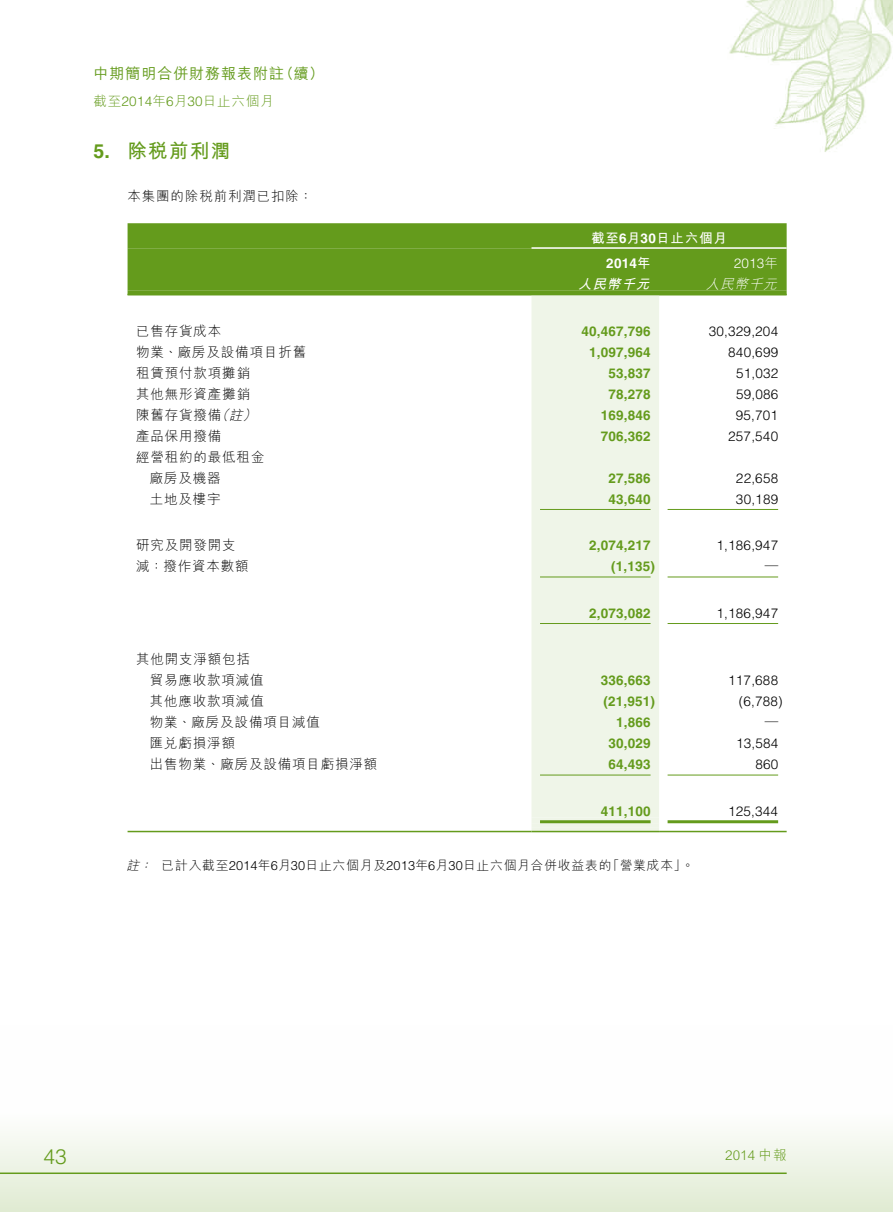
<style>
.page{position:relative;width:893px;height:1212px;background:#fff}
.page>*{position:absolute;margin:0;border:0;box-sizing:border-box;transform-origin:0 0}
.t1{font:300 21px "Helvetica LT Std";color:#649b1c}
.t2{font:700 19.5px "M Hei HK";letter-spacing:.065em;color:#649b1c}
.t3{font:700 19.5px "Helvetica LT Std";color:#649b1c}
.t4{font:500 15px "M Hei HK";letter-spacing:.065em;color:#649b1c}
.t5{font:300 13.5px/21px "M Hei HK";letter-spacing:.065em;color:#000}
.t6{font:700 13.5px "Helvetica LT Std";letter-spacing:.015em;color:#649b1c}
.t7{font:300 13.5px "Helvetica LT Std";letter-spacing:.015em;color:#000}
.t8{font:300 13.5px "M Hei HK";letter-spacing:.065em;color:#649b1c}
.t9{font:700 13.5px "M Hei HK";letter-spacing:.065em;color:#fff}
.t10{font:300 13.5px "Helvetica LT Std";color:#fff}
.t11{font:700 13.5px "Helvetica LT Std";color:#fff}
.t12{font:italic 300 13.5px "M Hei HK";color:#fff}
.t13{font:italic 700 13.5px "M Hei HK";color:#fff}
.t14{font:italic 300 13.5px "M Hei HK";color:#000}
.t15{font:300 12.75px "M Hei HK";letter-spacing:.065em;color:#000}
.t16{font:italic 300 12.75px "M Hei HK";color:#000}
.s1{font-family:"Helvetica LT Std"}
.s2{font-family:"M Hei HK"}
</style>
<div class="page">
<div style="left:0;top:1025px;width:893px;height:187px;background:linear-gradient(to bottom,#fff,#e6efdb)"></div>
<img style="left:729px;top:0;width:164px;height:152px">
<hr style="left:0;top:1172px;width:787px;height:2px;background:#649b1c">
<div style="left:128px;top:223px;width:659px;height:71px;background:#649b1c"></div>
<div style="left:128px;top:249px;width:659px;height:42px;background:#649b1c"></div>
<div style="left:531px;top:295px;width:128px;height:522px;background:#eff5e8"></div>
<svg style="left:531px;top:817px;width:128px;height:14px"></svg>
<hr style="left:531px;top:247px;width:256px;height:2px;background:#fff">
<hr style="left:128px;top:294px;width:403px;height:1px;background:#649b1c">
<hr style="left:531px;top:294px;width:128px;height:1px;background:#649b1c">
<hr style="left:659px;top:294px;width:128px;height:1px;background:#649b1c">
<hr style="left:540px;top:509px;width:111px;height:1px;background:#649b1c">
<hr style="left:668px;top:509px;width:110px;height:1px;background:#649b1c">
<hr style="left:540px;top:577px;width:111px;height:1px;background:#649b1c">
<hr style="left:668px;top:577px;width:110px;height:1px;background:#649b1c">
<hr style="left:540px;top:623px;width:111px;height:1px;background:#649b1c">
<hr style="left:668px;top:623px;width:110px;height:1px;background:#649b1c">
<hr style="left:540px;top:775px;width:111px;height:1px;background:#649b1c">
<hr style="left:668px;top:775px;width:110px;height:1px;background:#649b1c">
<hr style="left:540px;top:820px;width:111px;height:3px;background:#649b1c">
<hr style="left:668px;top:820px;width:110px;height:3px;background:#649b1c">
<hr style="left:128px;top:831px;width:403px;height:1px;background:#649b1c">
<hr style="left:531px;top:831px;width:128px;height:1px;background:#649b1c">
<hr style="left:659px;top:831px;width:128px;height:1px;background:#649b1c">
<p class="t4" style="left:94px;top:62px;width:192px">中期簡明合併財務報表附註</p>
<p class="t4" style="left:279px;top:62px;width:47px">（續(</p>
<p class="t8" style="left:94px;top:94px;width:182px">截至<span class="s1">2014</span>年月<span class="s1">6 30</span>日止六個月</p>
<h2 class="t3" style="left:94px;top:139px;width:18px">5.</h2>
<h2 class="t2" style="left:128px;top:136px;width:104px">除稅前利潤</h2>
<p class="t5" style="left:128px;top:185px;width:187px">本集團的除稅前利潤已扣除：</p>
<p class="t9" style="left:591px;top:228px;width:137px">截至月<span class="s1">6 30</span>日止六個月</p>
<p class="t11" style="left:606px;top:255px;width:46px">2014<span class="s2">年</span></p>
<p class="t10" style="left:734px;top:255px;width:46px">2013<span class="s2">年</span></p>
<p class="t13" style="left:578px;top:274px;width:77px">人民幣千元</p>
<p class="t12" style="left:706px;top:277px;width:76px">人民幣千元</p>
<p class="t5" style="left:136px;top:320px;width:87px">已售存貨成本</p>
<p class="t6" style="left:581px;top:323px;width:71px">40,467,796</p>
<p class="t7" style="left:709px;top:322px;width:71px">30,329,204</p>
<p class="t5" style="left:136px;top:341px;width:172px">物業、廠房及設備項目折舊</p>
<p class="t6" style="left:589px;top:344px;width:63px">1,097,964</p>
<p class="t7" style="left:728px;top:343px;width:51px">840,699</p>
<p class="t5" style="left:136px;top:362px;width:116px">租賃預付款項攤銷</p>
<p class="t6" style="left:608px;top:365px;width:44px">53,837</p>
<p class="t7" style="left:736px;top:364px;width:44px">51,032</p>
<p class="t5" style="left:136px;top:383px;width:116px">其他無形資產攤銷</p>
<p class="t6" style="left:608px;top:386px;width:44px">78,278</p>
<p class="t7" style="left:736px;top:385px;width:44px">59,086</p>
<p class="t14" style="left:215px;top:408px;width:19px">（</p>
<p class="t14" style="left:242px;top:408px;width:19px">(</p>
<p class="t5" style="left:136px;top:404px;width:87px">陳舊存貨撥備</p>
<p class="t14" style="left:229px;top:408px;width:19px">註</p>
<p class="t6" style="left:601px;top:407px;width:51px">169,846</p>
<p class="t7" style="left:736px;top:406px;width:44px">95,701</p>
<p class="t5" style="left:136px;top:425px;width:130px">產品保用撥備<br>經營租約的最低租金</p>
<p class="t6" style="left:601px;top:428px;width:51px">706,362</p>
<p class="t7" style="left:728px;top:427px;width:51px">257,540</p>
<p class="t5" style="left:150px;top:467px;width:72px">廠房及機器</p>
<p class="t6" style="left:608px;top:470px;width:44px">27,586</p>
<p class="t7" style="left:736px;top:469px;width:44px">22,658</p>
<p class="t5" style="left:150px;top:488px;width:72px">土地及樓宇</p>
<p class="t6" style="left:608px;top:491px;width:44px">43,640</p>
<p class="t7" style="left:736px;top:490px;width:44px">30,189</p>
<p class="t5" style="left:136px;top:534px;width:101px">研究及開發開支</p>
<p class="t6" style="left:589px;top:537px;width:63px">2,074,217</p>
<p class="t7" style="left:717px;top:537px;width:63px">1,186,947</p>
<p class="t5" style="left:136px;top:555px;width:114px">減：撥作資本數額</p>
<p class="t6" style="left:611px;top:558px;width:45px">)1,135(</p>
<p class="t5" style="left:765px;top:555px;width:15px">—</p>
<p class="t6" style="left:589px;top:605px;width:63px">2,073,082</p>
<p class="t7" style="left:717px;top:604px;width:63px">1,186,947</p>
<p class="t5" style="left:136px;top:648px;width:116px">其他開支淨額包括</p>
<p class="t5" style="left:150px;top:669px;width:116px">貿易應收款項減值</p>
<p class="t6" style="left:601px;top:672px;width:51px">336,663</p>
<p class="t7" style="left:728px;top:672px;width:51px">117,688</p>
<p class="t5" style="left:150px;top:690px;width:116px">其他應收款項減值</p>
<p class="t6" style="left:604px;top:693px;width:53px">)21,951(</p>
<p class="t7" style="left:739px;top:693px;width:45px">)6,788(</p>
<p class="t5" style="left:150px;top:711px;width:172px">物業、廠房及設備項目減值</p>
<p class="t6" style="left:616px;top:714px;width:36px">1,866</p>
<p class="t5" style="left:765px;top:711px;width:15px">—</p>
<p class="t5" style="left:150px;top:732px;width:87px">匯兌虧損淨額</p>
<p class="t6" style="left:608px;top:735px;width:44px">30,029</p>
<p class="t7" style="left:736px;top:735px;width:44px">13,584</p>
<p class="t5" style="left:150px;top:753px;width:229px">出售物業、廠房及設備項目虧損淨額</p>
<p class="t6" style="left:608px;top:756px;width:44px">64,493</p>
<p class="t7" style="left:755px;top:756px;width:24px">860</p>
<p class="t6" style="left:601px;top:803px;width:51px">411,100</p>
<p class="t7" style="left:728px;top:802px;width:51px">125,344</p>
<p class="t16" style="left:126px;top:858px;width:18px">註</p>
<p class="t16" style="left:139px;top:858px;width:18px">：</p>
<p class="t15" style="left:162px;top:858px;width:451px">已計入截至<span class="s1">2014</span>年月<span class="s1">6 30</span>日止六個月及<span class="s1">2013</span>年月<span class="s1">6 30</span>日止六個月合併收益表的</p>
<p class="t15" style="left:607px;top:858px;width:81px">「營業成本「</p>
<p class="t15" style="left:681px;top:858px;width:14px">。</p>
<h1 class="t1" style="left:44px;top:1143px;width:25px">43</h1>
<p class="t8" style="left:725px;top:1148px;width:63px">2014 中報</p>
</div>
